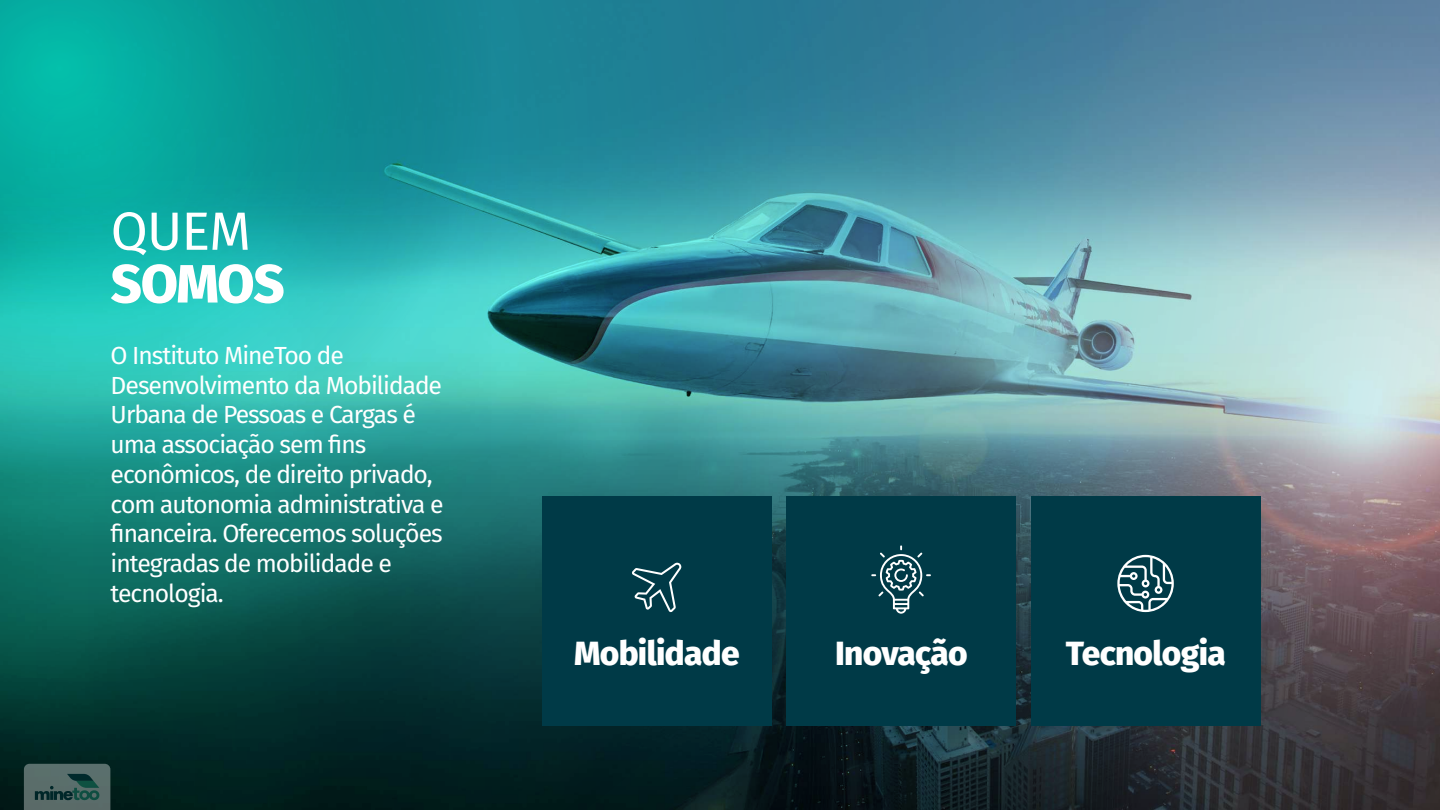
<style>
.page{position:relative;width:1440px;height:810px;background:#fff}
.page>*{position:absolute;margin:0;border:0;box-sizing:border-box;transform-origin:0 0}
.t1{font:800 53.85px "Fira Sans";letter-spacing:-.025em;color:#fff}
.t2{font:53.85px "Fira Sans";color:#fff}
.t3{font:800 33.53px "Fira Sans";letter-spacing:-.02em;color:#fff}
.t4{font:24.75px/29.7px "Fira Sans";letter-spacing:-.04em;color:#fff}
</style>
<div class="page">
<img style="left:0;top:0;width:1440px;height:810px">
<div style="left:542px;top:496px;width:229px;height:230px;background:#003a47"></div>
<div style="left:786px;top:496px;width:230px;height:230px;background:#003a47"></div>
<div style="left:1031px;top:496px;width:229px;height:230px;background:#003a47"></div>
<svg style="left:632px;top:562px;width:49px;height:50px"></svg>
<svg style="left:871px;top:545px;width:60px;height:69px"></svg>
<svg style="left:1117px;top:555px;width:57px;height:57px"></svg>
<svg style="left:24px;top:764px;width:86px;height:46px;background:#4b6360"></svg>
<h1 class="t2" style="left:111px;top:190px;width:142px">QUEM</h1>
<h1 class="t1" style="left:111px;top:237px;width:176px">SOMOS</h1>
<p class="t4" style="left:111px;top:340px;width:334px">O Instituto MineToo de<br>Desenvolvimento da Mobilidade<br>Urbana de Pessoas e Cargas é uma associação sem fins econômicos, de direito privado, com autonomia administrativa e financeira. Oferecemos soluções integradas de mobilidade e tecnologia.</p>
<h2 class="t3" style="left:574px;top:625px;width:167px">Mobilidade</h2>
<h2 class="t3" style="left:835px;top:625px;width:134px">Inovação</h2>
<h2 class="t3" style="left:1066px;top:625px;width:162px">Tecnologia</h2>
</div>
